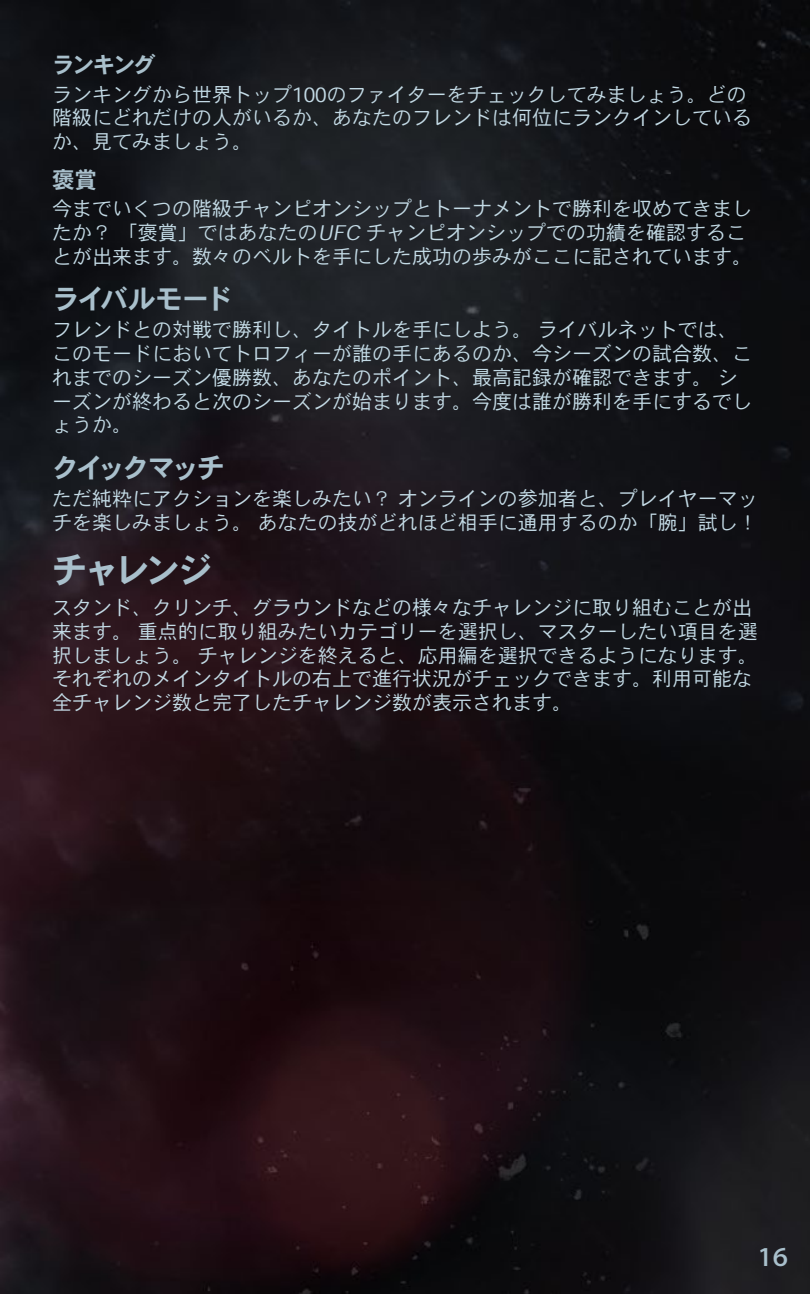
<style>
.page{position:relative;width:810px;height:1294px;background:#fff}
.page>*{position:absolute;margin:0;border:0;box-sizing:border-box;transform-origin:0 0}
.t1{font:35px "Heisei Kaku Go Std W7";letter-spacing:-.105em;color:#a9c0cc}
.t2{font:27.5px "Heisei Kaku Go Std W7";letter-spacing:-.05em;color:#a9c0cc}
.t3{font:27.5px "Heisei Kaku Go Std W7";letter-spacing:-.09em;color:#a9c0cc}
.t4{font:27.5px "Heisei Kaku Go Std W5";color:#a9c0cc}
.t5{font:22.5px "Heisei Kaku Go Std W7";letter-spacing:-.07em;color:#a9c0cc}
.t6{font:20px/23.8px "Heisei Kaku Go Std W3";color:#c3dae5}
.s1{font-style:italic}
</style>
<div class="page">
<img style="left:0;top:0;width:810px;height:1294px">
<p class="t5" style="left:52px;top:51px;width:105px">ランキング</p>
<p class="t6" style="left:52px;top:82px;width:702px">ランキングから世界トップ100のファイターをチェックしてみましょう。どの階級にどれだけの人がいるか、あなたのフレンドは何位にランクインしているか、見てみましょう。</p>
<p class="t5" style="left:52px;top:166px;width:46px">褒賞</p>
<p class="t6" style="left:52px;top:197px;width:702px">今までいくつの階級チャンピオンシップとトーナメントで勝利を収めてきましたか？ 「褒賞」ではあなたの<span class="s1">UFC</span> チャンピオンシップでの功績を確認することが出来ます。数々のベルトを手にした成功の歩みがここに記されています。</p>
<h2 class="t2" style="left:52px;top:282px;width:182px">ライバルモード</h2>
<p class="t6" style="left:52px;top:318px;width:702px">フレンドとの対戦で勝利し、タイトルを手にしよう。 ライバルネットでは、このモードにおいてトロフィーが誰の手にあるのか、今シーズンの試合数、これまでのシーズン優勝数、あなたのポイント、最高記録が確認できます。 シーズンが終わると次のシーズンが始まります。今度は誰が勝利を手にするでしょうか。</p>
<h2 class="t3" style="left:52px;top:451px;width:174px">クイックマッチ</h2>
<p class="t6" style="left:52px;top:487px;width:707px">ただ純粋にアクションを楽しみたい？ オンラインの参加者と、プレイヤーマッチを楽しみましょう。 あなたの技がどれほど相手に通用するのか「腕」試し！</p>
<h1 class="t1" style="left:52px;top:548px;width:162px">チャレンジ</h1>
<p class="t6" style="left:52px;top:596px;width:707px">スタンド、クリンチ、グラウンドなどの様々なチャレンジに取り組むことが出来ます。 重点的に取り組みたいカテゴリーを選択し、マスターしたい項目を選択しましょう。 チャレンジを終えると、応用編を選択できるようになります。それぞれのメインタイトルの右上で進行状況がチェックできます。利用可能な全チャレンジ数と完了したチャレンジ数が表示されます。</p>
<h2 class="t4" style="left:758px;top:1239px;width:32px">16</h2>
</div>
